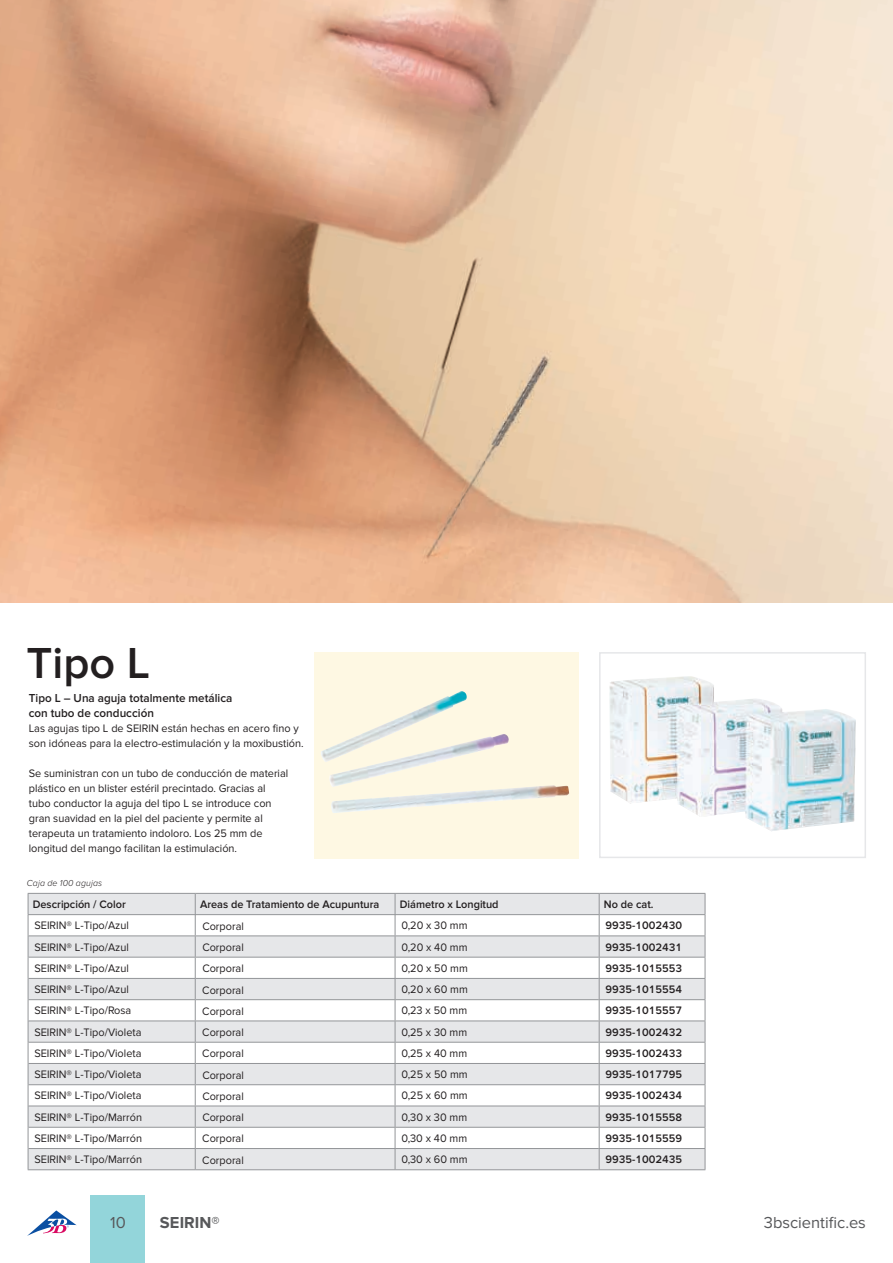
<style>
.page{position:relative;width:893px;height:1263px;background:#fff}
.page>*{position:absolute;margin:0;border:0;box-sizing:border-box;transform-origin:0 0}
.t1{font:600 45px "Proxima Nova";color:#231f20}
.t2{font:16.5px "Proxima Nova";color:#57585a}
.t3{font:700 16.5px "Proxima Nova";letter-spacing:.005em;color:#57585a}
.t4{font:600 12px/15px "Proxima Nova";color:#231f20}
.t5{font:11.25px/15px "Proxima Nova";color:#231f20}
.t6{font:600 11.25px "Proxima Nova";color:#231f20}
.t7{font:italic 300 9px "Proxima Nova";letter-spacing:.025em;color:#231f20}
</style>
<div class="page">
<svg style="left:27px;top:1210px;width:50px;height:26px"></svg>
<div style="left:91px;top:1195px;width:54px;height:68px;background:#93d5da"></div>
<div style="left:314px;top:652px;width:265px;height:206px;background:#fef8e3"></div>
<img style="left:321px;top:691px;width:248px;height:122px">
<div style="left:599px;top:652px;width:267px;height:206px;border:2px solid #e6e7e9"></div>
<img style="left:609px;top:676px;width:247px;height:155px">
<img style="left:0;top:0;width:893px;height:602px">
<div style="left:29px;top:894px;width:676px;height:275px;background:#e6e7e9"></div>
<svg style="left:29px;top:915px;width:676px;height:233px;fill:#e6e7e9"></svg>
<svg style="left:29px;top:958px;width:676px;height:105px"></svg>
<hr style="left:28px;top:893px;width:167px;height:1px;background:#939598">
<hr style="left:195px;top:893px;width:200px;height:1px;background:#939598">
<hr style="left:395px;top:893px;width:204px;height:1px;background:#939598">
<hr style="left:599px;top:893px;width:106px;height:1px;background:#939598">
<hr style="left:195px;top:914px;width:200px;height:1px;background:#939598">
<hr style="left:28px;top:935px;width:167px;height:1px;background:#939598">
<hr style="left:195px;top:935px;width:200px;height:1px;background:#939598">
<hr style="left:395px;top:935px;width:204px;height:1px;background:#939598">
<hr style="left:28px;top:957px;width:167px;height:1px;background:#939598">
<hr style="left:195px;top:957px;width:200px;height:1px;background:#939598">
<hr style="left:395px;top:957px;width:204px;height:1px;background:#939598">
<hr style="left:28px;top:978px;width:167px;height:1px;background:#939598">
<hr style="left:195px;top:978px;width:200px;height:1px;background:#939598">
<hr style="left:395px;top:978px;width:204px;height:1px;background:#939598">
<hr style="left:28px;top:999px;width:167px;height:1px;background:#939598">
<hr style="left:195px;top:999px;width:200px;height:1px;background:#939598">
<hr style="left:395px;top:999px;width:204px;height:1px;background:#939598">
<hr style="left:28px;top:1020px;width:167px;height:1px;background:#939598">
<hr style="left:195px;top:1020px;width:200px;height:1px;background:#939598">
<hr style="left:395px;top:1020px;width:204px;height:1px;background:#939598">
<hr style="left:28px;top:1042px;width:167px;height:1px;background:#939598">
<hr style="left:195px;top:1042px;width:200px;height:1px;background:#939598">
<hr style="left:395px;top:1042px;width:204px;height:1px;background:#939598">
<hr style="left:28px;top:1063px;width:167px;height:1px;background:#939598">
<hr style="left:195px;top:1063px;width:200px;height:1px;background:#939598">
<hr style="left:395px;top:1063px;width:204px;height:1px;background:#939598">
<hr style="left:28px;top:1084px;width:167px;height:1px;background:#939598">
<hr style="left:195px;top:1084px;width:200px;height:1px;background:#939598">
<hr style="left:395px;top:1084px;width:204px;height:1px;background:#939598">
<hr style="left:28px;top:1105px;width:167px;height:1px;background:#939598">
<hr style="left:195px;top:1105px;width:200px;height:1px;background:#939598">
<hr style="left:395px;top:1105px;width:204px;height:1px;background:#939598">
<hr style="left:28px;top:1127px;width:167px;height:1px;background:#939598">
<hr style="left:195px;top:1127px;width:200px;height:1px;background:#939598">
<hr style="left:395px;top:1127px;width:204px;height:1px;background:#939598">
<hr style="left:28px;top:914px;width:168px;height:1px;background:#939598">
<hr style="left:395px;top:914px;width:204px;height:1px;background:#939598">
<hr style="left:599px;top:914px;width:106px;height:1px;background:#939598">
<hr style="left:599px;top:935px;width:106px;height:1px;background:#939598">
<hr style="left:599px;top:957px;width:106px;height:1px;background:#939598">
<hr style="left:599px;top:978px;width:106px;height:1px;background:#939598">
<hr style="left:599px;top:999px;width:106px;height:1px;background:#939598">
<hr style="left:599px;top:1020px;width:106px;height:1px;background:#939598">
<hr style="left:599px;top:1042px;width:106px;height:1px;background:#939598">
<hr style="left:599px;top:1063px;width:106px;height:1px;background:#939598">
<hr style="left:599px;top:1084px;width:106px;height:1px;background:#939598">
<hr style="left:599px;top:1105px;width:106px;height:1px;background:#939598">
<hr style="left:599px;top:1127px;width:106px;height:1px;background:#939598">
<hr style="left:28px;top:1148px;width:167px;height:1px;background:#939598">
<hr style="left:195px;top:1148px;width:200px;height:1px;background:#939598">
<hr style="left:395px;top:1148px;width:204px;height:1px;background:#939598">
<hr style="left:28px;top:1169px;width:167px;height:1px;background:#939598">
<hr style="left:195px;top:1169px;width:200px;height:1px;background:#939598">
<hr style="left:395px;top:1169px;width:204px;height:1px;background:#939598">
<svg style="left:28px;top:894px;width:1px;height:275px"></svg>
<svg style="left:195px;top:894px;width:1px;height:275px"></svg>
<svg style="left:395px;top:894px;width:1px;height:275px"></svg>
<hr style="left:599px;top:1148px;width:106px;height:1px;background:#939598">
<svg style="left:599px;top:894px;width:1px;height:275px"></svg>
<svg style="left:705px;top:894px;width:1px;height:275px"></svg>
<hr style="left:599px;top:1169px;width:106px;height:1px;background:#939598">
<h1 class="t1" style="left:27px;top:637px;width:125px">Tipo L</h1>
<p class="t4" style="left:29px;top:690px;width:205px">Tipo L – Una aguja totalmente metálica con tubo de conducción</p>
<p class="t5" style="left:29px;top:720px;width:276px">Las agujas tipo L de SEIRIN están hechas en acero fino y son idóneas para la electro-estimulación y la moxibustión.</p>
<p class="t5" style="left:29px;top:765px;width:261px">Se suministran con un tubo de conducción de material plástico en un blister estéril precintado. Gracias al tubo conductor la aguja del tipo L se introduce con gran suavidad en la piel del paciente y permite al terapeuta un tratamiento indoloro. Los 25 mm de longitud del mango facilitan la estimulación.</p>
<p class="t7" style="left:27px;top:878px;width:77px">Caja de 100 agujas</p>
<p class="t6" style="left:33px;top:898px;width:95px">Descripción / Color</p>
<p class="t6" style="left:200px;top:898px;width:181px">Areas de Tratamiento de Acupuntura</p>
<p class="t6" style="left:400px;top:898px;width:100px">Diámetro x Longitud</p>
<p class="t6" style="left:604px;top:898px;width:51px">No de cat.</p>
<p class="t5" style="left:34px;top:918px;width:96px">SEIRIN® L-Tipo/Azul</p>
<p class="t5" style="left:202px;top:919px;width:43px">Corporal</p>
<p class="t5" style="left:401px;top:918px;width:68px">0,20 x 30 mm</p>
<p class="t6" style="left:605px;top:919px;width:78px">9935-1002430</p>
<p class="t5" style="left:34px;top:939px;width:96px">SEIRIN® L-Tipo/Azul</p>
<p class="t5" style="left:202px;top:940px;width:43px">Corporal</p>
<p class="t5" style="left:401px;top:939px;width:68px">0,20 x 40 mm</p>
<p class="t6" style="left:605px;top:940px;width:78px">9935-1002431</p>
<p class="t5" style="left:34px;top:961px;width:96px">SEIRIN® L-Tipo/Azul</p>
<p class="t5" style="left:202px;top:961px;width:43px">Corporal</p>
<p class="t5" style="left:401px;top:961px;width:68px">0,20 x 50 mm</p>
<p class="t6" style="left:605px;top:961px;width:78px">9935-1015553</p>
<p class="t5" style="left:34px;top:982px;width:96px">SEIRIN® L-Tipo/Azul</p>
<p class="t5" style="left:202px;top:982px;width:43px">Corporal</p>
<p class="t5" style="left:401px;top:982px;width:68px">0,20 x 60 mm</p>
<p class="t6" style="left:605px;top:983px;width:78px">9935-1015554</p>
<p class="t5" style="left:34px;top:1003px;width:98px">SEIRIN® L-Tipo/Rosa</p>
<p class="t5" style="left:202px;top:1004px;width:43px">Corporal</p>
<p class="t5" style="left:401px;top:1003px;width:67px">0,23 x 50 mm</p>
<p class="t6" style="left:605px;top:1004px;width:78px">9935-1015557</p>
<p class="t5" style="left:34px;top:1024px;width:109px">SEIRIN® L-Tipo/Violeta</p>
<p class="t5" style="left:202px;top:1025px;width:43px">Corporal</p>
<p class="t5" style="left:401px;top:1024px;width:67px">0,25 x 30 mm</p>
<p class="t6" style="left:605px;top:1025px;width:78px">9935-1002432</p>
<p class="t5" style="left:34px;top:1046px;width:109px">SEIRIN® L-Tipo/Violeta</p>
<p class="t5" style="left:202px;top:1046px;width:43px">Corporal</p>
<p class="t5" style="left:401px;top:1046px;width:67px">0,25 x 40 mm</p>
<p class="t6" style="left:605px;top:1047px;width:78px">9935-1002433</p>
<p class="t5" style="left:34px;top:1067px;width:109px">SEIRIN® L-Tipo/Violeta</p>
<p class="t5" style="left:202px;top:1067px;width:43px">Corporal</p>
<p class="t5" style="left:401px;top:1067px;width:68px">0,25 x 50 mm</p>
<p class="t6" style="left:605px;top:1068px;width:78px">9935-1017795</p>
<p class="t5" style="left:34px;top:1088px;width:109px">SEIRIN® L-Tipo/Violeta</p>
<p class="t5" style="left:202px;top:1089px;width:43px">Corporal</p>
<p class="t5" style="left:401px;top:1088px;width:68px">0,25 x 60 mm</p>
<p class="t6" style="left:605px;top:1089px;width:78px">9935-1002434</p>
<p class="t5" style="left:34px;top:1109px;width:109px">SEIRIN® L-Tipo/Marrón</p>
<p class="t5" style="left:202px;top:1110px;width:43px">Corporal</p>
<p class="t5" style="left:401px;top:1109px;width:67px">0,30 x 30 mm</p>
<p class="t6" style="left:605px;top:1110px;width:78px">9935-1015558</p>
<p class="t5" style="left:34px;top:1131px;width:109px">SEIRIN® L-Tipo/Marrón</p>
<p class="t5" style="left:202px;top:1131px;width:43px">Corporal</p>
<p class="t5" style="left:401px;top:1131px;width:67px">0,30 x 40 mm</p>
<p class="t6" style="left:605px;top:1132px;width:78px">9935-1015559</p>
<p class="t5" style="left:34px;top:1152px;width:109px">SEIRIN® L-Tipo/Marrón</p>
<p class="t5" style="left:202px;top:1152px;width:43px">Corporal</p>
<p class="t5" style="left:401px;top:1152px;width:68px">0,30 x 60 mm</p>
<p class="t6" style="left:605px;top:1153px;width:78px">9935-1002435</p>
<h2 class="t2" style="left:110px;top:1213px;width:17px">10</h2>
<h2 class="t2" style="left:764px;top:1213px;width:104px">3bscientific.es</h2>
<h2 class="t3" style="left:160px;top:1213px;width:61px">SEIRIN®</h2>
</div>
